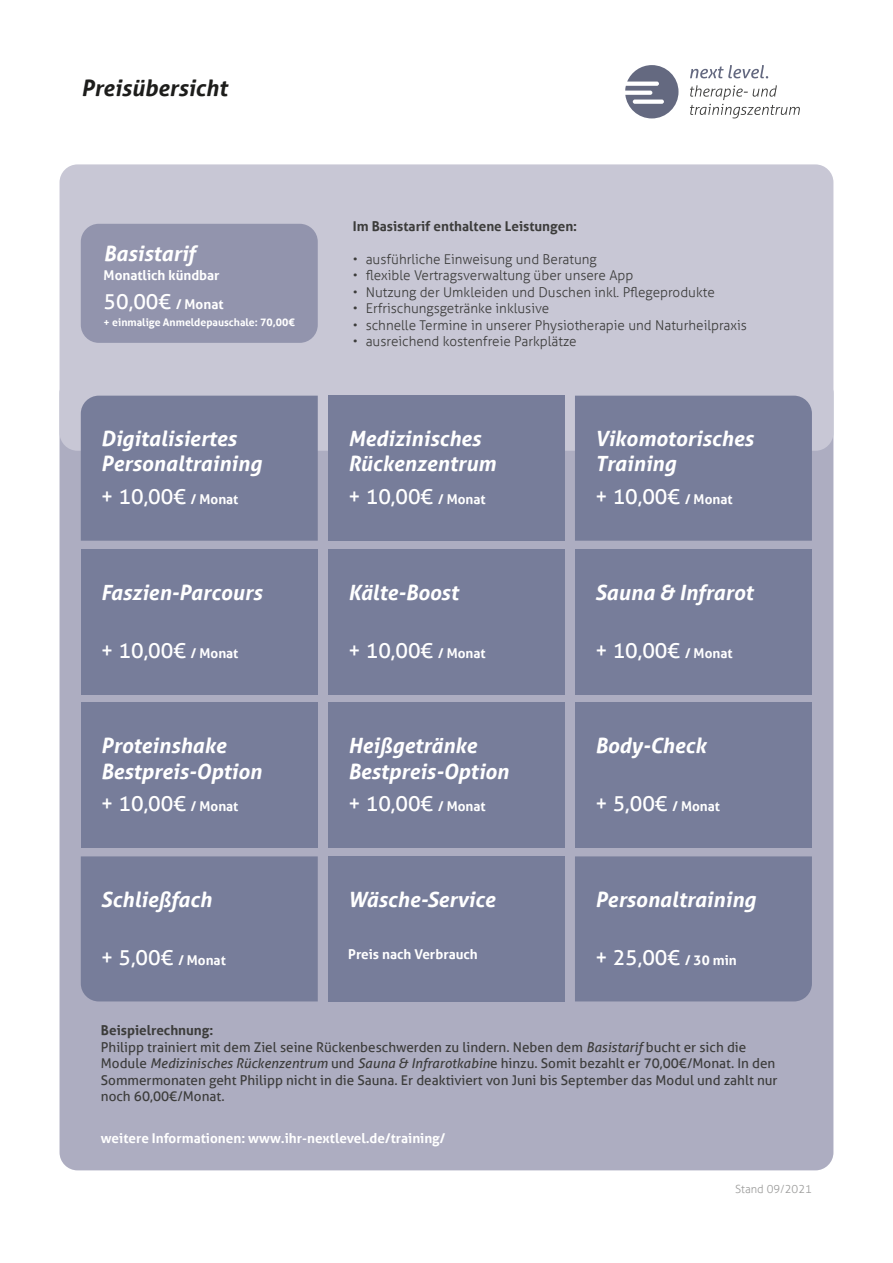
<style>
.page{position:relative;width:893px;height:1263px;background:#fff}
.page>*{position:absolute;margin:0;border:0;box-sizing:border-box;transform-origin:0 0}
.t1{font:italic 700 22.5px "Aller";color:#1d1d1b}
.t2{font:italic 700 21px/25.2px "Aller";color:#fff}
.t3{font:21px "Aller";color:#fff}
.t4{font:13.5px/16.5px "Aller";color:#3c3c3b}
.t5{font:300 13.5px "Aller";color:#3c3c3b}
.t6{font:700 13.5px "Aller";color:#fff}
.t7{font:700 13.5px "Aller";color:#3c3c3b}
.t8{font:300 11.25px "Aller";color:#9d9d9c}
.t9{font:700 10.5px "Aller";color:#fff}
.s1{font-weight:700;font-size:13.5px}
.s2{font-weight:700}
.s3{font-style:italic}
</style>
<div class="page">
<div style="left:60px;top:375px;width:773px;height:795px;background:#adadc1;border-radius:18px"></div>
<div style="left:60px;top:164px;width:773px;height:287px;background:#c8c7d5;border-radius:18px"></div>
<svg style="left:690px;top:85px;width:110px;height:33px"></svg>
<svg style="left:690px;top:65px;width:78px;height:14px"></svg>
<svg style="left:625px;top:65px;width:53px;height:53px"></svg>
<div style="left:81px;top:396px;width:237px;height:145px;background:#777d9a"></div>
<div style="left:81px;top:703px;width:237px;height:145px;background:#777d9a"></div>
<div style="left:81px;top:549px;width:237px;height:145px;background:#777d9a"></div>
<div style="left:81px;top:856px;width:237px;height:145px;background:#777d9a"></div>
<div style="left:328px;top:396px;width:237px;height:145px;background:#777d9a"></div>
<div style="left:328px;top:703px;width:237px;height:145px;background:#777d9a"></div>
<div style="left:328px;top:549px;width:237px;height:145px;background:#777d9a"></div>
<div style="left:328px;top:856px;width:237px;height:145px;background:#777d9a"></div>
<div style="left:575px;top:396px;width:237px;height:145px;background:#777d9a"></div>
<div style="left:575px;top:703px;width:237px;height:145px;background:#777d9a"></div>
<div style="left:575px;top:549px;width:237px;height:145px;background:#777d9a"></div>
<div style="left:575px;top:856px;width:237px;height:145px;background:#777d9a"></div>
<div style="left:81px;top:224px;width:237px;height:119px;background:#9294ad;border-radius:18px"></div>
<h1 class="t1" style="left:81px;top:74px;width:148px">Preisübersicht</h1>
<h2 class="t2" style="left:104px;top:240px;width:93px">Basistarif</h2>
<p class="t6" style="left:104px;top:267px;width:118px">Monatlich kündbar</p>
<h2 class="t3" style="left:104px;top:289px;width:121px">50,00€ <span class="s1">/ Monat</span></h2>
<p class="t9" style="left:104px;top:315px;width:193px">+ einmalige Anmeldepauschale: 70,00€</p>
<p class="t7" style="left:353px;top:217px;width:226px">Im Basistarif enthaltene Leistungen:</p>
<p class="t5" style="left:353px;top:251px;width:245px">• ausführliche Einweisung und Beratung</p>
<p class="t5" style="left:353px;top:267px;width:282px">• flexible Vertragsverwaltung über unsere App</p>
<p class="t5" style="left:353px;top:284px;width:363px">• Nutzung der Umkleiden und Duschen inkl. Pflegeprodukte</p>
<p class="t5" style="left:353px;top:300px;width:198px">• Erfrischungsgetränke inklusive</p>
<p class="t5" style="left:353px;top:317px;width:395px">• schnelle Termine in unserer Physiotherapie und Naturheilpraxis</p>
<p class="t5" style="left:353px;top:333px;width:225px">• ausreichend kostenfreie Parkplätze</p>
<h2 class="t2" style="left:101px;top:426px;width:162px">Digitalisiertes<br>Personaltraining</h2>
<h2 class="t2" style="left:348px;top:426px;width:149px">Medizinisches<br>Rückenzentrum</h2>
<h2 class="t2" style="left:595px;top:426px;width:160px">Vikomotorisches<br>Training</h2>
<h2 class="t3" style="left:101px;top:484px;width:139px">+ 10,00€ <span class="s1">/ Monat</span></h2>
<h2 class="t3" style="left:348px;top:484px;width:139px">+ 10,00€ <span class="s1">/ Monat</span></h2>
<h2 class="t3" style="left:595px;top:484px;width:139px">+ 10,00€ <span class="s1">/ Monat</span></h2>
<h2 class="t2" style="left:101px;top:579px;width:163px">Faszien-Parcours</h2>
<h2 class="t2" style="left:348px;top:579px;width:112px">Kälte-Boost</h2>
<h2 class="t2" style="left:595px;top:579px;width:160px">Sauna &amp; Infrarot</h2>
<h2 class="t3" style="left:101px;top:637px;width:139px">+ 10,00€ <span class="s1">/ Monat</span></h2>
<h2 class="t3" style="left:348px;top:637px;width:139px">+ 10,00€ <span class="s1">/ Monat</span></h2>
<h2 class="t3" style="left:595px;top:637px;width:139px">+ 10,00€ <span class="s1">/ Monat</span></h2>
<h2 class="t2" style="left:101px;top:733px;width:162px">Proteinshake<br>Bestpreis-Option</h2>
<h2 class="t2" style="left:348px;top:733px;width:162px">Heißgetränke<br>Bestpreis-Option</h2>
<h2 class="t2" style="left:595px;top:733px;width:113px">Body-Check</h2>
<h2 class="t3" style="left:101px;top:791px;width:139px">+ 10,00€ <span class="s1">/ Monat</span></h2>
<h2 class="t3" style="left:348px;top:791px;width:139px">+ 10,00€ <span class="s1">/ Monat</span></h2>
<h2 class="t3" style="left:595px;top:791px;width:126px">+ 5,00€ <span class="s1">/ Monat</span></h2>
<h2 class="t2" style="left:101px;top:887px;width:112px">Schließfach</h2>
<h2 class="t2" style="left:348px;top:887px;width:148px">Wäsche-Service</h2>
<h2 class="t2" style="left:595px;top:887px;width:162px">Personaltraining</h2>
<h2 class="t3" style="left:101px;top:945px;width:126px">+ 5,00€ <span class="s1">/ Monat</span></h2>
<p class="t6" style="left:348px;top:946px;width:131px">Preis nach Verbrauch</p>
<h2 class="t3" style="left:595px;top:945px;width:143px">+ 25,00€ <span class="s1">/ 30 min</span></h2>
<p class="t4" style="left:101px;top:1022px;width:678px"><span class="s2">Beispielrechnung:<br></span>Philipp trainiert mit dem Ziel seine Rückenbeschwerden zu lindern. Neben dem <span class="s3">Basistarif</span> bucht er sich die Module <span class="s3">Medizinisches Rückenzentrum</span> und <span class="s3">Sauna &amp; Infrarotkabin</span>e hinzu. Somit bezahlt er 70,00€/Monat. In den Sommermonaten geht Philipp nicht in die Sauna. Er deaktiviert von Juni bis September das Modul und zahlt nur noch 60,00€/Monat.</p>
<p class="t6" style="left:101px;top:1130px;width:346px">weitere Informationen: www.ihr-nextlevel.de/training/</p>
<p class="t8" style="left:735px;top:1182px;width:78px">Stand 09/2021</p>
</div>
